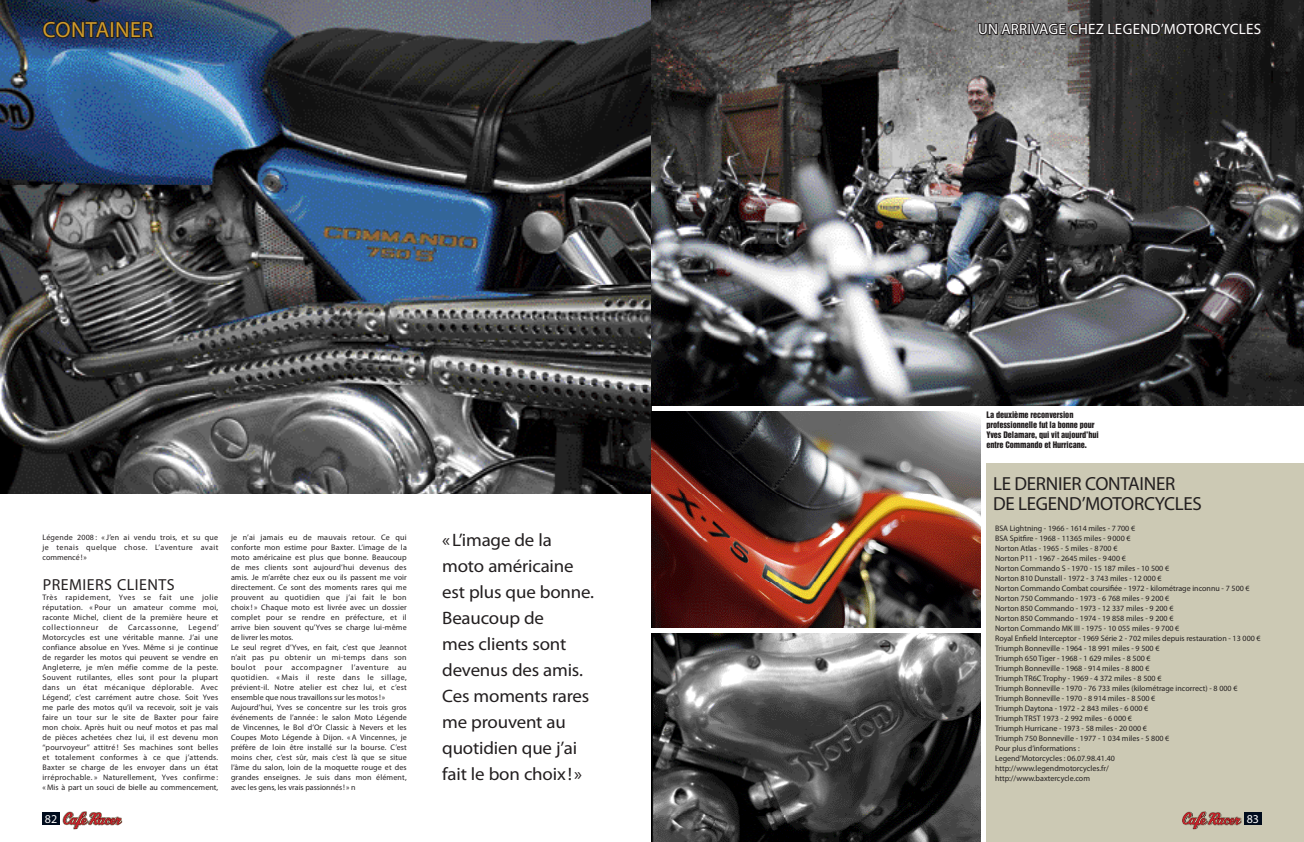
<style>
.page{position:relative;width:1304px;height:842px;background:#fff}
.page>*{position:absolute;margin:0;border:0;box-sizing:border-box;transform-origin:0 0}
.rubrique_OUVERTURE{font:22px "Myriad Pro";letter-spacing:.02em;color:#cf9b2a}
.TEXTE{font:19px "Myriad Pro";letter-spacing:-.015em;color:#231f20}
.RELANCE{font:18px/26px "Myriad Pro";letter-spacing:-.01em;color:#231f20;scale:1.05 1}
.INTER{font:16px "Myriad Pro";letter-spacing:.03em;color:#231f20}
.rubrique_MAIGRE{font:15px "Myriad Pro";letter-spacing:.02em;color:#fff}
.t1{font:12px "Myriad Pro";color:#fff}
.LEGENDE_blanche{font:8.2px/10.2px "Helvetica Inserat LT";letter-spacing:-.01em;color:#231f20}
.TEXTE-2{font:8px/10px "Myriad Pro";letter-spacing:.02em;color:#231f20;text-align:justify}
.encadré_TEXTE{font:8px "Myriad Pro";color:#231f20}
.TEXTE-3{font:8px "Myriad Pro";letter-spacing:.075em;color:#231f20}
</style>
<div class="page">
<div style="left:986px;top:463px;width:318px;height:379px;background:#ccc9b4"></div>
<img style="left:0;top:0;width:652px;height:493px">
<img style="left:652px;top:0;width:652px;height:405px">
<img style="left:652px;top:411px;width:329px;height:217px">
<img style="left:652px;top:634px;width:329px;height:208px">
<img style="left:1182px;top:811px;width:52px;height:18px">
<div style="left:1244px;top:812px;width:17px;height:13px;background:#000b1c"></div>
<img style="left:62px;top:811px;width:52px;height:18px">
<div style="left:43px;top:812px;width:17px;height:13px;background:#000b1c"></div>
<svg style="left:977px;top:8px;width:286px;height:42px;background:#3f3e3e"></svg>
<svg style="left:42px;top:8px;width:114px;height:32px;background:#1e2c47"></svg>
<p class="rubrique_OUVERTURE" style="left:43px;top:16px;width:112px">CONTAINER</p>
<p class="rubrique_MAIGRE" style="left:978px;top:20px;width:285px">UN ARRIVAGE CHEZ LEGEND’MOTORCYCLES</p>
<p class="LEGENDE_blanche" style="left:986px;top:409px;width:114px">La deuxième reconversion professionnelle fut la bonne pour<br>Yves Delamare, qui vit aujourd’hui entre Commando et Hurricane.</p>
<p class="TEXTE-2" style="left:43px;top:532px;width:177px">Légende 2008 : « J’en ai vendu trois, et su que je tenais quelque chose. L’aventure avait commencé! »</p>
<p class="INTER" style="left:43px;top:575px;width:134px">PREMIERS CLIENTS</p>
<p class="TEXTE-2" style="left:43px;top:592px;width:177px">Très rapidement, Yves se fait une jolie réputation. « Pour un amateur comme moi, raconte Michel, client de la première heure et collectionneur</p>
<p class="TEXTE-2" style="left:43px;top:622px;width:178px;text-indent:146px">Legend’ Motorcycles est une véritable manne. J’ai une confiance absolue en Yves. Même si je continue de regarder les motos qui peuvent se vendre en Angleterre, je m’en méfie comme de la peste.<br>Souvent rutilantes, elles sont pour la plupart dans un état mécanique déplorable. Avec Légend’, c’est carrément autre chose. Soit Yves me parle des motos qu’il va recevoir, soit je vais faire un tour sur le site de Baxter pour faire mon choix. Après huit ou neuf motos et pas mal de pièces achetées chez lui, il est devenu mon ‘‘pourvoyeur’’ attitré ! Ses machines sont belles et totalement conformes à ce que j’attends.<br>Baxter se charge de les envoyer dans un état irréprochable. » Naturellement, Yves confirme : « Mis à part un souci de bielle au commencement,</p>
<p class="TEXTE-2" style="left:109px;top:622px;width:11px">de</p>
<p class="TEXTE-3" style="left:128px;top:622px;width:52px">Carcassonne,</p>
<p class="TEXTE-2" style="left:231px;top:532px;width:177px">je n’ai jamais eu de mauvais retour. Ce qui conforte mon estime pour Baxter. L’image de la moto américaine est plus que bonne. Beaucoup de mes clients sont aujourd’hui devenus des amis. Je m’arrête chez eux ou ils passent me voir directement. Ce sont des moments rares qui me prouvent au quotidien que j’ai fait le bon choix ! » Chaque moto est livrée avec un dossier complet pour se rendre en préfecture, et il arrive bien souvent qu’Yves se charge lui-même de livrer les motos.</p>
<p class="TEXTE-2" style="left:231px;top:642px;width:177px">Le seul regret d’Yves, en fait, c’est que Jeannot n’ait pas pu obtenir un mi-temps dans son boulot pour accompagner l’aventure au quotidien. « Mais il reste dans le sillage, prévient-il. Notre atelier est chez lui, et c’est ensemble que nous travaillons sur les motos! »</p>
<p class="TEXTE-2" style="left:231px;top:702px;width:177px">Aujourd’hui, Yves se concentre sur les trois gros événements de l’année : le salon Moto Légende de Vincennes, le Bol d’Or Classic à Nevers et les Coupes Moto Légende à Dijon. « A Vincennes, je préfère de loin être installé sur la bourse. C’est moins cher, c’est sûr, mais c’est là que se situe l’âme du salon, loin de la moquette rouge et des grandes enseignes. Je suis dans mon élément, avec les gens, les vrais passionnés! » n</p>
<p class="RELANCE" style="left:442px;top:526px;width:146px">«L’image de la moto américaine est plus que bonne.<br>Beaucoup de<br>mes clients sont devenus des amis.<br>Ces moments rares me prouvent au quotidien que j’ai fait le bon choix! »</p>
<p class="TEXTE" style="left:993px;top:472px;width:184px">LE DERNIER CONTAINER</p>
<p class="TEXTE" style="left:993px;top:492px;width:210px">DE LEGEND’MOTORCYCLES</p>
<p class="encadré_TEXTE" style="left:995px;top:523px;width:142px">BSA Lightning - 1966 - 1614 miles - 7700 €</p>
<p class="encadré_TEXTE" style="left:995px;top:533px;width:137px">BSA Spitfire - 1968 - 11365 miles - 9000 €</p>
<p class="encadré_TEXTE" style="left:995px;top:543px;width:124px">Norton Atlas - 1965 - 5 miles - 8700 €</p>
<p class="encadré_TEXTE" style="left:995px;top:553px;width:132px">Norton P11 - 1967 - 2645 miles - 9400 €</p>
<p class="encadré_TEXTE" style="left:995px;top:563px;width:176px">Norton Commando S - 1970 - 15 187 miles - 10 500 €</p>
<p class="encadré_TEXTE" style="left:995px;top:573px;width:168px">Norton 810 Dunstall - 1972 - 3 743 miles - 12 000 €</p>
<p class="encadré_TEXTE" style="left:995px;top:583px;width:256px">Norton Commando Combat coursifiée - 1972 - kilométrage inconnu - 7 500 €</p>
<p class="encadré_TEXTE" style="left:995px;top:593px;width:176px">Norton 750 Commando - 1973 - 6 768 miles - 9 200 €</p>
<p class="encadré_TEXTE" style="left:995px;top:603px;width:180px">Norton 850 Commando - 1973 - 12 337 miles - 9 200 €</p>
<p class="encadré_TEXTE" style="left:995px;top:613px;width:180px">Norton 850 Commando - 1974 - 19 858 miles - 9 200 €</p>
<p class="encadré_TEXTE" style="left:995px;top:623px;width:186px">Norton Commando MK III - 1975 - 10 055 miles - 9 700 €</p>
<p class="encadré_TEXTE" style="left:995px;top:633px;width:267px">Royal Enfield Interceptor - 1969 Série 2 - 702 miles depuis restauration - 13 000 €</p>
<p class="encadré_TEXTE" style="left:995px;top:643px;width:166px">Triumph Bonneville - 1964 - 18 991 miles - 9 500 €</p>
<p class="encadré_TEXTE" style="left:995px;top:653px;width:157px">Triumph 650 Tiger - 1968 - 1 629 miles - 8 500 €</p>
<p class="encadré_TEXTE" style="left:995px;top:663px;width:156px">Triumph Bonneville - 1968 - 914 miles - 8 800 €</p>
<p class="encadré_TEXTE" style="left:995px;top:673px;width:168px">Triumph TR6C Trophy - 1969 - 4 372 miles - 8 500 €</p>
<p class="encadré_TEXTE" style="left:995px;top:683px;width:244px">Triumph Bonneville - 1970 - 76 733 miles (kilométrage incorrect) - 8 000 €</p>
<p class="encadré_TEXTE" style="left:995px;top:693px;width:162px">Triumph Bonneville - 1970 - 8 914 miles - 8 500 €</p>
<p class="encadré_TEXTE" style="left:995px;top:703px;width:155px">Triumph Daytona - 1972 - 2 843 miles - 6 000 €</p>
<p class="encadré_TEXTE" style="left:995px;top:713px;width:139px">Triumph TR5T 1973 - 2 992 miles - 6 000 €</p>
<p class="encadré_TEXTE" style="left:995px;top:723px;width:154px">Triumph Hurricane - 1973 - 58 miles - 20 000 €</p>
<p class="encadré_TEXTE" style="left:995px;top:733px;width:176px">Triumph 750 Bonneville - 1977 - 1 034 miles - 5 800 €</p>
<p class="encadré_TEXTE" style="left:995px;top:743px;width:86px">Pour plus d’informations :</p>
<p class="encadré_TEXTE" style="left:995px;top:753px;width:121px">Legend’Motorcycles : 06.07.98.41.40</p>
<p class="encadré_TEXTE" style="left:995px;top:763px;width:115px">http://www.legendmotorcycles.fr/</p>
<p class="encadré_TEXTE" style="left:995px;top:773px;width:97px">http://www.baxtercycle.com</p>
<p class="t1" style="left:45px;top:811px;width:14px">82</p>
<p class="t1" style="left:1247px;top:811px;width:14px">83</p>
</div>
